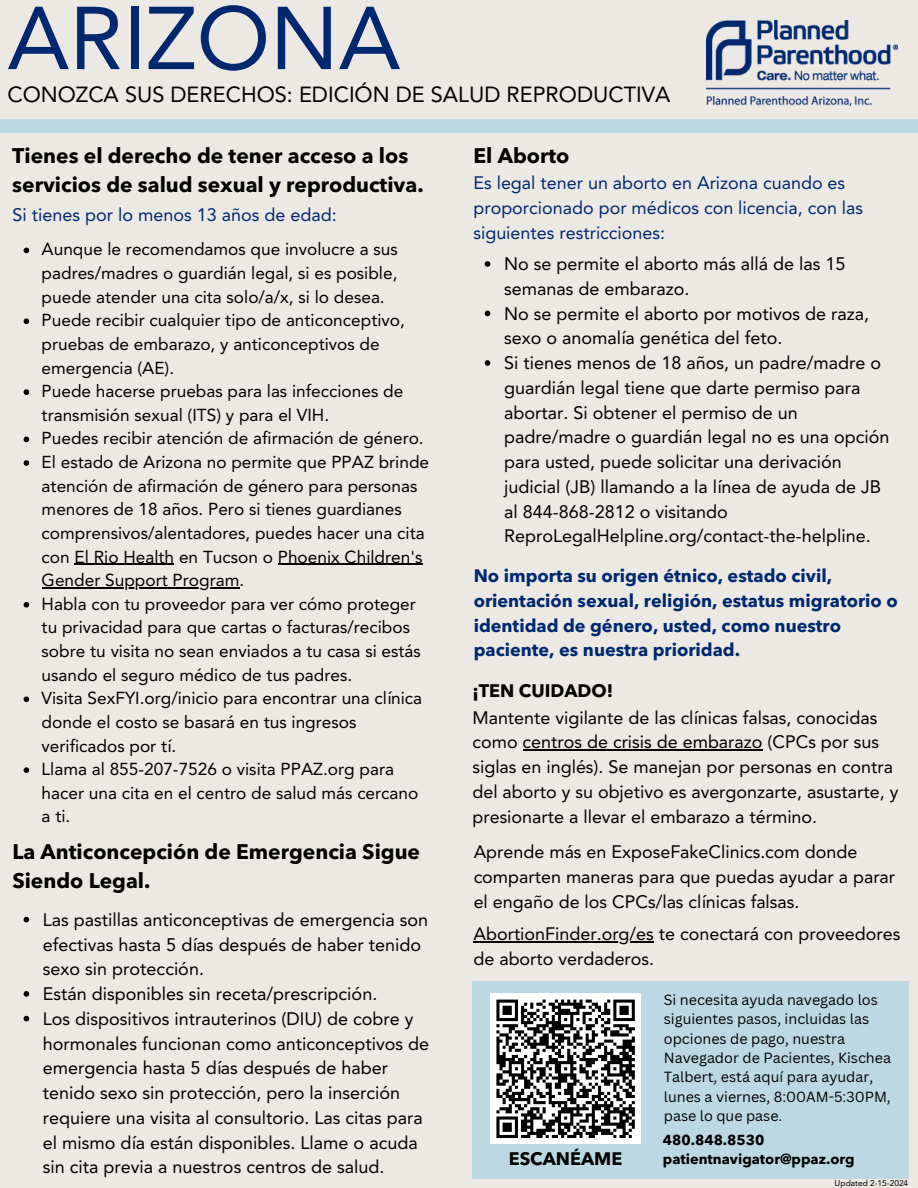
<style>
.page{position:relative;width:918px;height:1188px;background:#ece8e3}
.page>*{position:absolute;margin:0;border:0;box-sizing:border-box;transform-origin:0 0}
.t1{font:88.05px "Avenir";color:#00286e}
.t2{font:21.75px "Avenir";color:#000}
.t3{font:700 21px/29.2px "Avenir Next LT Pro";color:#000}
.t4{font:18px/24.8px "Avenir";color:#000}
.t5{font:700 18px/24.8px "Avenir Next LT Pro";color:#00286e}
.t6{font:18px/24.8px "Avenir";color:#00286e}
.t7{font:700 18px "Avenir Next LT Pro";color:#000}
.t8{font:17.25px/23.7px "Avenir";color:#000}
.t9{font:700 14.4px "Avenir Next LT Pro";color:#000}
.t10{font:14.25px/19.4px "Canva Sans";color:#000}
.t11{font:8.4px "Avenir";color:#000}
</style>
<div class="page">
<div style="left:0;top:119px;width:918px;height:14px;background:#bcd8e2"></div>
<div style="left:473px;top:981px;width:436px;height:197px;background:#bcd8e2"></div>
<div style="left:490px;top:993px;width:151px;height:151px;background:#fff"></div>
<svg style="left:496px;top:999px;width:139px;height:139px"></svg>
<img style="left:707px;top:20px;width:191px;height:86px">
<hr style="left:523px;top:749px;width:240px;height:2px;background:#000">
<hr style="left:473px;top:941px;width:181px;height:1px;background:#000">
<svg style="left:24px;top:248px;width:5px;height:5px"></svg>
<svg style="left:24px;top:318px;width:5px;height:6px"></svg>
<svg style="left:24px;top:389px;width:5px;height:6px"></svg>
<svg style="left:24px;top:437px;width:5px;height:5px"></svg>
<svg style="left:24px;top:460px;width:5px;height:6px"></svg>
<hr style="left:75px;top:564px;width:99px;height:1px;background:#000">
<hr style="left:278px;top:564px;width:145px;height:1px;background:#000">
<hr style="left:42px;top:587px;width:197px;height:1px;background:#000">
<svg style="left:24px;top:602px;width:5px;height:6px"></svg>
<svg style="left:24px;top:696px;width:5px;height:6px"></svg>
<svg style="left:24px;top:767px;width:5px;height:6px"></svg>
<svg style="left:24px;top:917px;width:5px;height:5px"></svg>
<svg style="left:24px;top:991px;width:5px;height:6px"></svg>
<svg style="left:24px;top:1016px;width:5px;height:5px"></svg>
<svg style="left:485px;top:261px;width:5px;height:6px"></svg>
<svg style="left:485px;top:311px;width:5px;height:5px"></svg>
<svg style="left:485px;top:360px;width:5px;height:6px"></svg>
<p class="t1" style="left:7px;top:-13px;width:395px">ARIZONA</p>
<p class="t2" style="left:7px;top:82px;width:665px">CONOZCA SUS DERECHOS: EDICIÓN DE SALUD REPRODUCTIVA</p>
<p class="t3" style="left:12px;top:143px;width:413px">Tienes el derecho de tener acceso a los servicios de salud sexual y reproductiva.</p>
<h5 class="t6" style="left:12px;top:203px;width:326px">Si tienes por lo menos 13 años de edad:</h5>
<p class="t8" style="left:42px;top:238px;width:365px">Aunque le recomendamos que involucre a sus padres/madres o guardián legal, si es posible, puede atender una cita solo/a/x, si lo desea.<br>Puede recibir cualquier tipo de anticonceptivo, pruebas de embarazo, y anticonceptivos de emergencia (AE).</p>
<p class="t8" style="left:42px;top:379px;width:363px">Puede hacerse pruebas para las infecciones de transmisión sexual (ITS) y para el VIH.</p>
<h3 class="t8" style="left:42px;top:427px;width:384px">Puedes recibir atención de afirmación de género.</h3>
<h5 class="t8" style="left:42px;top:450px;width:389px">El estado de Arizona no permite que PPAZ brinde atención de afirmación de género para personas menores de 18 años. Pero si tienes guardianes comprensivos/alentadores, puedes hacer una cita con El Rio Health en Tucson o Phoenix Children's</h5>
<p class="t8" style="left:42px;top:568px;width:382px">Gender Support Program.<br>Habla con tu proveedor para ver cómo proteger tu privacidad para que cartas o facturas/recibos sobre tu visita no sean enviados a tu casa si estás usando el seguro médico de tus padres.<br>Visita SexFYI.org/inicio para encontrar una clínica donde el costo se basará en tus ingresos</p>
<p class="t8" style="left:42px;top:734px;width:378px">verificados por tí.<br>Llama al 855-207-7526 o visita PPAZ.org para hacer una cita en el centro de salud más cercano</p>
<p class="t8" style="left:42px;top:805px;width:30px">a ti.</p>
<p class="t3" style="left:12px;top:839px;width:409px">La Anticoncepción de Emergencia Sigue<br>Siendo Legal.</p>
<h4 class="t4" style="left:43px;top:907px;width:387px">Las pastillas anticonceptivas de emergencia son efectivas hasta 5 días después de haber tenido sexo sin protección.</h4>
<h5 class="t4" style="left:43px;top:982px;width:336px">Están disponibles sin receta/prescripción.</h5>
<h3 class="t4" style="left:43px;top:1006px;width:388px">Los dispositivos intrauterinos (DIU) de cobre y hormonales funcionan como anticonceptivos de emergencia hasta 5 días después de haber tenido sexo sin protección, pero la inserción requiere una visita al consultorio. Las citas para el mismo día están disponibles. Llame o acuda sin cita previa a nuestros centros de salud.</h3>
<h5 class="t3" style="left:474px;top:143px;width:98px">El Aborto</h5>
<p class="t6" style="left:473px;top:171px;width:391px">Es legal tener un aborto en Arizona cuando es proporcionado por médicos con licencia, con las siguientes restricciones:</p>
<p class="t4" style="left:504px;top:252px;width:343px">No se permite el aborto más allá de las 15 semanas de embarazo.</p>
<p class="t4" style="left:504px;top:301px;width:367px">No se permite el aborto por motivos de raza, sexo o anomalía genética del feto.</p>
<h5 class="t4" style="left:504px;top:351px;width:387px">Si tienes menos de 18 años, un padre/madre o guardián legal tiene que darte permiso para abortar. Si obtener el permiso de un padre/madre o guardián legal no es una opción para usted, puede solicitar una derivación judicial (JB) llamando a la línea de ayuda de JB al 844-868-2812 o visitando ReproLegalHelpline.org/contact-the-helpline.</h5>
<p class="t5" style="left:474px;top:565px;width:426px">No importa su origen étnico, estado civil, orientación sexual, religión, estatus migratorio o identidad de género, usted, como nuestro paciente, es nuestra prioridad.</p>
<p class="t7" style="left:472px;top:684px;width:142px">¡TEN CUIDADO!</p>
<h3 class="t4" style="left:472px;top:705px;width:427px">Mantente vigilante de las clínicas falsas, conocidas como centros de crisis de embarazo (CPCs por sus siglas en inglés). Se manejan por personas en contra del aborto y su objetivo es avergonzarte, asustarte, y presionarte a llevar el embarazo a término.</h3>
<h2 class="t4" style="left:474px;top:840px;width:423px">Aprende más en ExposeFakeClinics.com donde comparten maneras para que puedas ayudar a parar el engaño de los CPCs/las clínicas falsas.</h2>
<h5 class="t4" style="left:473px;top:922px;width:429px">AbortionFinder.org/es te conectará con proveedores de aborto verdaderos.</h5>
<h4 class="t10" style="left:664px;top:990px;width:229px">Si necesita ayuda navegado los siguientes pasos, incluidas las opciones de pago, nuestra<br>Navegador de Pacientes, Kischea<br>Talbert, está aquí para ayudar, lunes a viernes, 8:00AM-5:30PM, pase lo que pase.</h4>
<p class="t9" style="left:663px;top:1134px;width:103px">480.848.8530</p>
<p class="t7" style="left:509px;top:1152px;width:115px">ESCANÉAME</p>
<p class="t9" style="left:663px;top:1153px;width:193px">patientnavigator@ppaz.org</p>
<p class="t11" style="left:835px;top:1178px;width:75px">Updated 2-15-2024</p>
</div>
